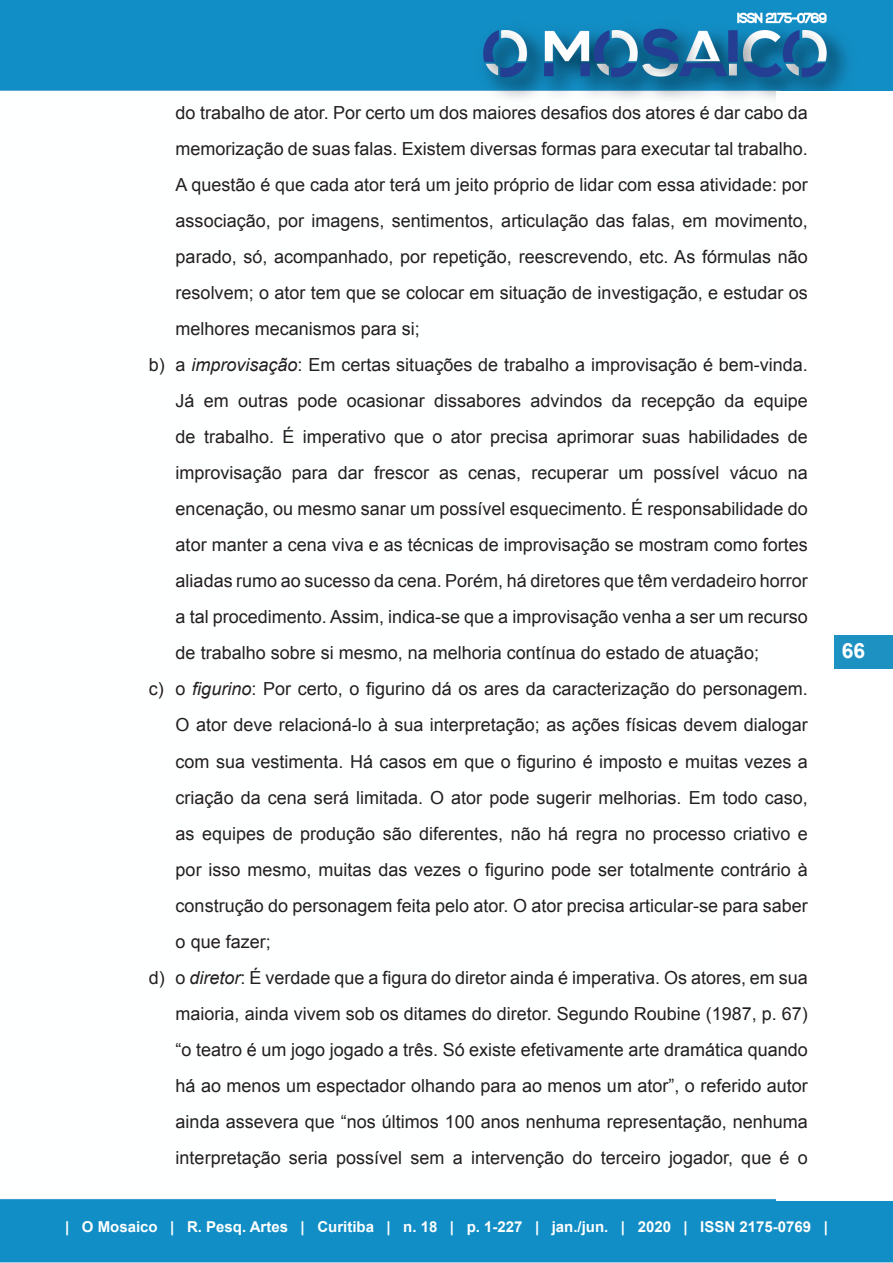
<style>
.page{position:relative;width:893px;height:1263px;background:#fff}
.page>*{position:absolute;margin:0;border:0;box-sizing:border-box;transform-origin:0 0}
.t1{font:700 21px "Arial";color:#fff}
.t2{font:18px/36px "Arial";color:#231f20;text-align:justify}
.t3{font:700 15px "Arial";color:#fff}
.s1{font-style:italic}
</style>
<div class="page">
<img style="left:0;top:0;width:893px;height:1263px">
<div style="left:777px;top:92px;width:116px;height:1109px;background:#fff"></div>
<div style="left:834px;top:635px;width:59px;height:33px;background:#1e91c3"></div>
<p class="t2" style="left:176px;top:95px;width:634px">do trabalho de ator. Por certo um dos maiores desafios dos atores é dar cabo da memorização de suas falas. Existem diversas formas para executar tal trabalho.<br>A questão é que cada ator terá um jeito próprio de lidar com essa atividade: por associação, por imagens, sentimentos, articulação das falas, em movimento, parado, só, acompanhado, por repetição, reescrevendo, etc. As fórmulas não resolvem; o ator tem que se colocar em situação de investigação, e estudar os melhores mecanismos para si;</p>
<p class="t2" style="left:176px;top:347px;width:634px;text-indent:-27px">b) a <span class="s1">improvisação</span>: Em certas situações de trabalho a improvisação é bem-vinda.<br>Já em outras pode ocasionar dissabores advindos da recepção da equipe de trabalho. É imperativo que o ator precisa aprimorar suas habilidades de improvisação para dar frescor as cenas, recuperar um possível vácuo na encenação, ou mesmo sanar um possível esquecimento. É responsabilidade do ator manter a cena viva e as técnicas de improvisação se mostram como fortes aliadas rumo ao sucesso da cena. Porém, há diretores que têm verdadeiro horror a tal procedimento. Assim, indica-se que a improvisação venha a ser um recurso de trabalho sobre si mesmo, na melhoria contínua do estado de atuação;</p>
<p class="t2" style="left:176px;top:671px;width:634px;text-indent:-27px">c) o <span class="s1">figurino</span>: Por certo, o figurino dá os ares da caracterização do personagem.<br>O ator deve relacioná-lo à sua interpretação; as ações físicas devem dialogar com sua vestimenta. Há casos em que o figurino é imposto e muitas vezes a criação da cena será limitada. O ator pode sugerir melhorias. Em todo caso, as equipes de produção são diferentes, não há regra no processo criativo e por isso mesmo, muitas das vezes o figurino pode ser totalmente contrário à construção do personagem feita pelo ator. O ator precisa articular-se para saber o que fazer;</p>
<p class="t2" style="left:176px;top:959px;width:634px;text-indent:-27px">d) o <span class="s1">diretor</span>: É verdade que a figura do diretor ainda é imperativa. Os atores, em sua maioria, ainda vivem sob os ditames do diretor. Segundo Roubine (1987, p. 67) “o teatro é um jogo jogado a três. Só existe efetivamente arte dramática quando há ao menos um espectador olhando para ao menos um ator”, o referido autor ainda assevera que “nos últimos 100 anos nenhuma representação, nenhuma interpretação seria possível sem a intervenção do terceiro jogador, que é o</p>
<p class="t1" style="left:842px;top:636px;width:25px">66</p>
<p class="t3" style="left:65px;top:1217px;width:764px">| O Mosaico | R. Pesq. Artes | Curitiba | n. 18 | p. 1-227 | jan./jun. | 2020 | ISSN 2175-0769 |</p>
</div>
